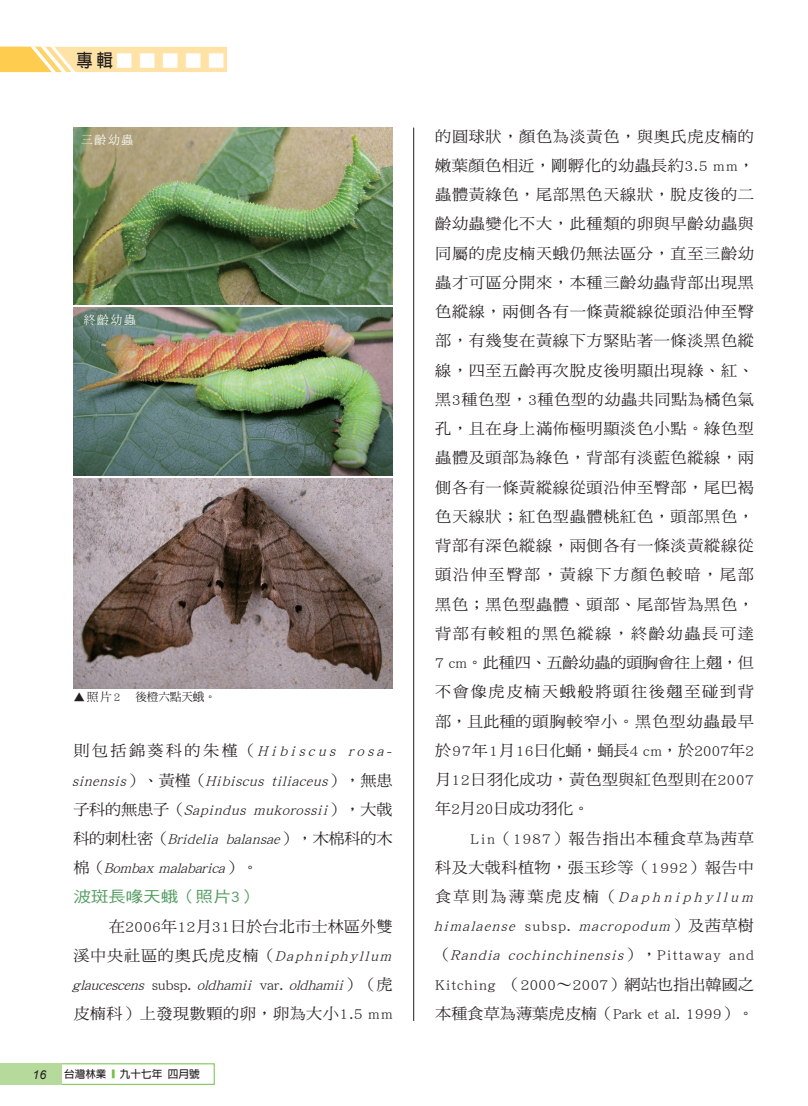
<style>
.page{position:relative;width:808px;height:1106px;background:#fff}
.page>*{position:absolute;margin:0;border:0;box-sizing:border-box;transform-origin:0 0}
.內文{font:15.45px/29.2px "DF Ming Std W5";letter-spacing:.005em;color:#231f20;scale:1.05 1}
.內文-2{font:15.45px/29.2px "DF Ming Std W5";letter-spacing:.025em;color:#231f20;scale:1.05 1}
.內文-3{font:italic 15.45px/29.2px "DF Ming Std W5";color:#231f20;scale:1.05 1}
.c小標{font:15.45px "DF Hei Std W5";letter-spacing:-.015em;color:#569d62;scale:1.15 1}
.t1{font:700 14.4px "AR Hei B5";color:#fff}
.正常{font:italic 12.15px "Arial";color:#231f20}
.照片說{font:11.7px "DF Ming Std W5";letter-spacing:-.015em;color:#231f20}
.照片說-2{font:11.7px "DF Ming Std W5";letter-spacing:.15em;color:#fff}
.正常-2{font:700 10.65px "AR Hei B5";color:#231f20}
.s1{font-size:18px;color:#231f20}
.s2{font-style:normal}
.s3{font-style:italic}
.s4{color:#71bf44}
</style>
<div class="page">
<div style="left:0;top:1063px;width:62px;height:21px;background:#b6da9b"></div>
<svg style="left:0;top:47px;width:227px;height:25px;background:#fedf98"></svg>
<hr style="left:413px;top:128px;width:1px;height:892px;background:#231f20">
<img style="left:73px;top:128px;width:319px;height:176px">
<img style="left:73px;top:307px;width:319px;height:168px">
<img style="left:73px;top:478px;width:319px;height:210px">
<p class="t1" style="left:77px;top:53px;width:149px"><span class="s1">專輯</span>█████</p>
<p class="照片說-2" style="left:81px;top:134px;width:54px">三齡幼蟲</p>
<p class="照片說-2" style="left:84px;top:313px;width:54px">終齡幼蟲</p>
<p class="照片說" style="left:73px;top:690px;width:144px">▲ 照片 2 　後橙六點天蛾。</p>
<p class="內文-3" style="left:72px;top:736px;width:310px"><span class="s2">則包括錦葵科的朱槿（</span>Hibiscus rosa&shy;sinensis<span class="s2">）、黃槿（</span>Hibiscus tiliaceus<span class="s2">），無患子科的無患子（</span>Sapindus mukorossii<span class="s2">），大戟科的刺杜密（</span> Bridelia balansae<span class="s2">），木棉科的木棉（</span> Bombaxmalabarica<span class="s2">）。</span></p>
<p class="c小標" style="left:73px;top:888px;width:162px">波斑長喙天蛾（照片3）</p>
<p class="內文" style="left:72px;top:911px;width:310px;text-indent:37px">在2006年12月31日於台北市士林區外雙溪中央社區的奧氏虎皮楠（<span class="s3">Daphniphyllum glaucescens</span> s u b s p . <span class="s3">oldhamii</span> v a r . <span class="s3">oldhamii</span>）（虎皮楠科）上發現數顆的卵，卵為大小1.5 mm</p>
<p class="正常" style="left:33px;top:1066px;width:15px">16</p>
<p class="正常-2" style="left:64px;top:1068px;width:137px">台灣林業 <span class="s4">■</span> 九十七年 四月號</p>
<p class="內文" style="left:435px;top:121px;width:305px;text-align:justify">的圓球狀，顏色為淡黃色，與奧氏虎皮楠的嫩葉顏色相近，剛孵化的幼蟲長約3.5 mm，蟲體黃綠色，尾部黑色天線狀，脫皮後的二齡幼蟲變化不大，此種類的卵與早齡幼蟲與同屬的虎皮楠天蛾仍無法區分，直至三齡幼蟲才可區分開來，本種三齡幼蟲背部出現黑色縱線，兩側各有一條黃縱線從頭沿伸至臀部，有幾隻在黃線下方緊貼著一條淡黑色縱線，四至五齡再次脫皮後明顯出現綠、紅、黑3種色型，3種色型的幼蟲共同點為橘色氣孔，且在身上滿佈極明顯淡色小點。綠色型蟲體及頭部為綠色，背部有淡藍色縱線，兩側各有一條黃縱線從頭沿伸至臀部，尾巴褐色天線狀；紅色型蟲體桃紅色，頭部黑色，背部有深色縱線，兩側各有一條淡黃縱線從頭沿伸至臀部，黃線下方顏色較暗，尾部黑色；黑色型蟲體、頭部、尾部皆為黑色，背部有較粗的黑色縱線，終齡幼蟲長可達7 cm。此種四、五齡幼蟲的頭胸會往上翹，但不會像虎皮楠天蛾般將頭往後翹至碰到背部，且此種的頭胸較窄小。黑色型幼蟲最早於97年1月16日化蛹，蛹長4 cm，於2007年2月12日羽化成功，黃色型與紅色型則在2007年2月20日成功羽化。</p>
<p class="內文-2" style="left:434px;top:823px;width:309px;text-indent:37px">Lin（1987）報告指出本種食草為茜草科及大戟科植物，張玉珍等（1992）報告中食草則為薄葉虎皮楠（<span class="s3">Daphniphyllum himalaense</span> s u b s p . <span class="s3">macropodum</span>）及茜草樹（<span class="s3">Randia cochinchinensis</span>）， P i t t a w a y a n d<br>Kitching （2000∼2007）網站也指出韓國之本種食草為薄葉虎皮楠（Park et al. 1999）。</p>
</div>
